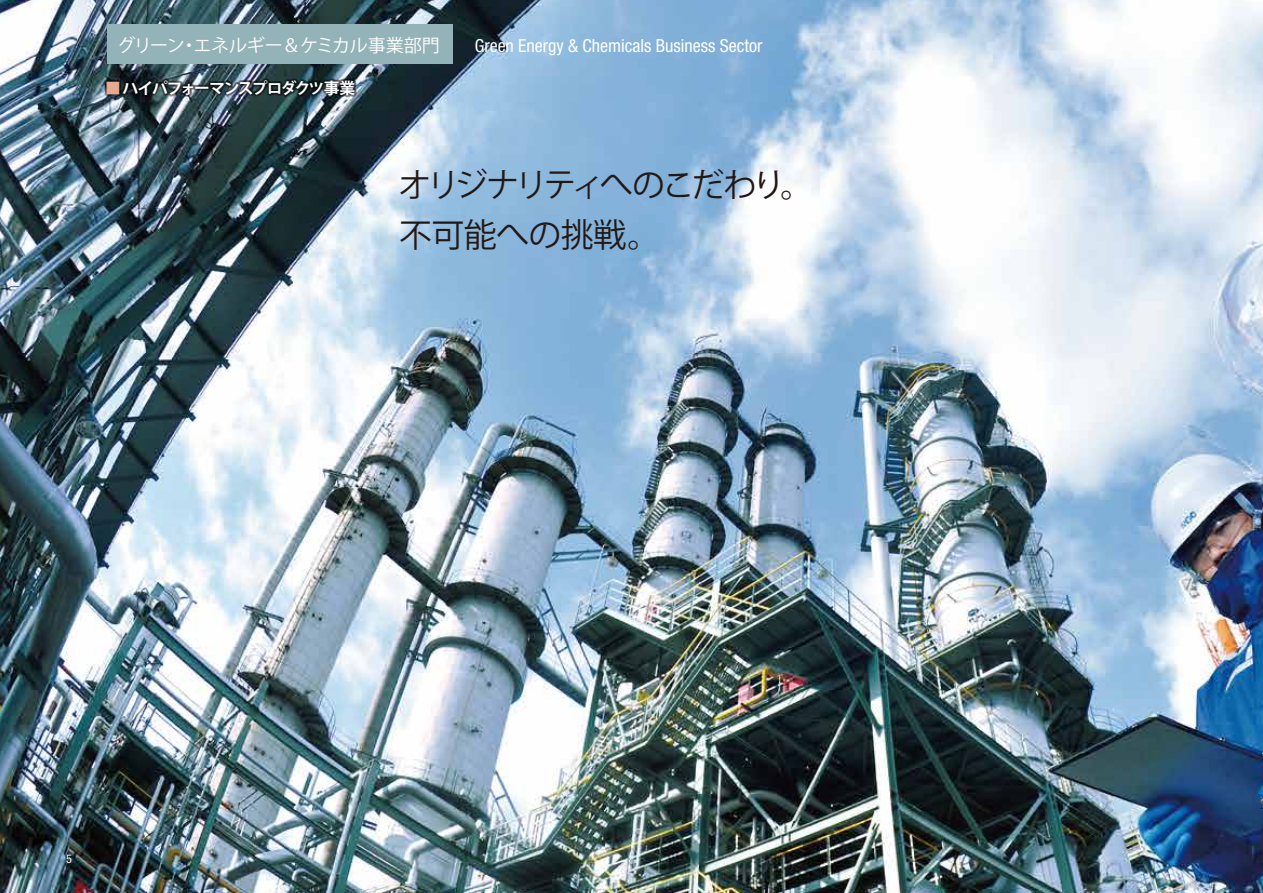
<style>
.page{position:relative;width:1263px;height:893px;background:#fff}
.page>*{position:absolute;margin:0;border:0;box-sizing:border-box;transform-origin:0 0}
.t1{font:33px/49.5px "Koz Go Pro";letter-spacing:-.075em;color:#221815}
.t2{font:condensed 18px "Helvetica Neue LT Std";color:#fff}
.t3{font:18px "Koz Go Pro";letter-spacing:-.015em;color:#fff}
.t4{font:700 15.75px "Koz Go Pro";letter-spacing:-.09em;color:#fff}
.t5{font:condensed 12px "Helvetica Neue LT Std";color:#fff}
.s1{color:#221815}
</style>
<div class="page">
<img style="left:0;top:0;width:1263px;height:893px">
<div style="left:107px;top:24px;width:345px;height:40px;background:#94b3b8"></div>
<div style="left:104px;top:79px;width:18px;height:18px;border:4px solid #221815"></div>
<img style="left:116px;top:76px;width:243px;height:25px">
<p class="t3" style="left:117px;top:33px;width:324px">グリーン・エネルギー＆ケミカル事業部門</p>
<p class="t2" style="left:475px;top:35px;width:289px">Green Energy &amp; Chemicals Business Sector</p>
<p class="t4" style="left:105px;top:78px;width:252px"><span class="s1">■</span> ハイパフォーマンスプロダクツ事業</p>
<h1 class="t1" style="left:398px;top:161px;width:416px">オリジナリティへのこだわり。不可能への挑戦。</h1>
<p class="t5" style="left:66px;top:852px;width:7px">5</p>
</div>
